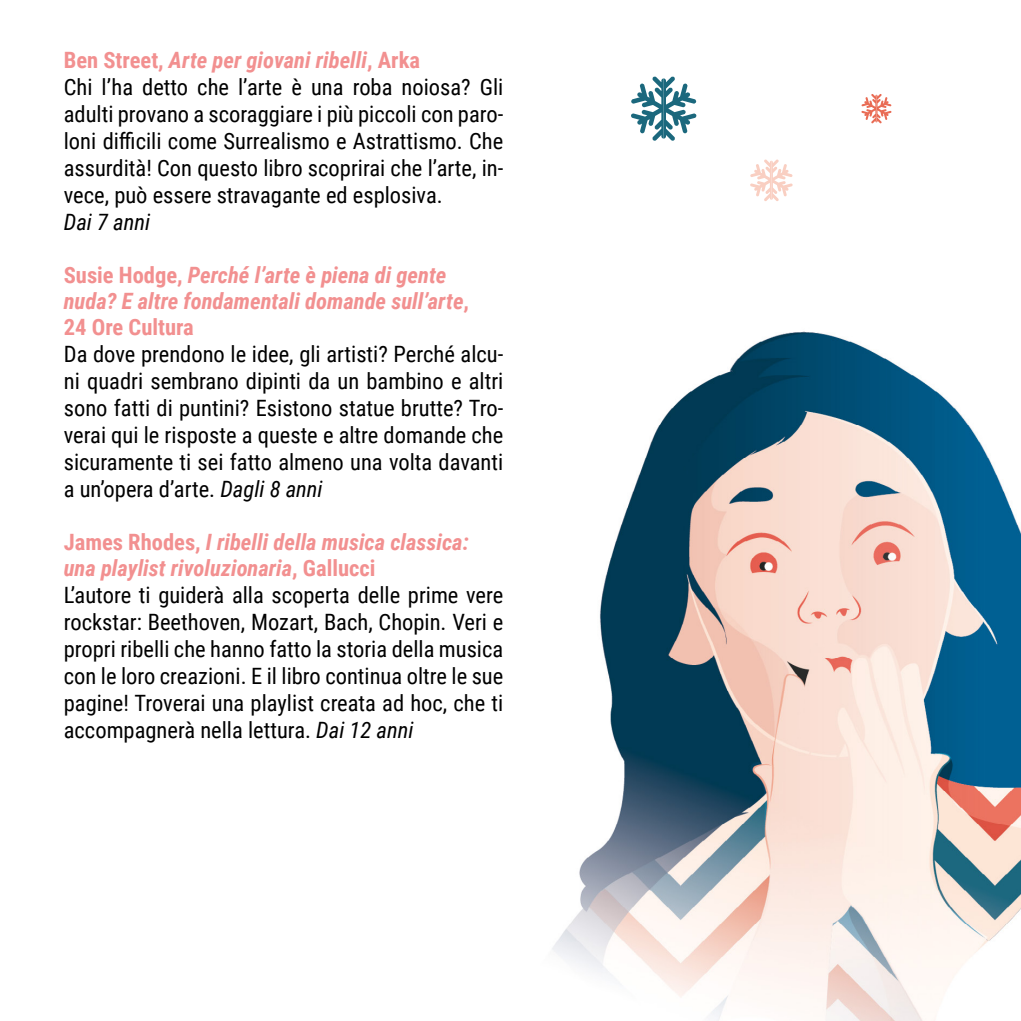
<style>
.page{position:relative;width:1021px;height:1021px;background:#fff}
.page>*{position:absolute;margin:0;border:0;box-sizing:border-box;transform-origin:0 0}
.t1{font:22.5px/27px "Roboto Condensed";color:#000}
.t2{font:italic 700 22.5px/25.9px "Roboto Condensed";color:#f29090}
.t3{font:italic 22.5px "Roboto Condensed";color:#000}
.s1{font-weight:700;color:#f29090}
.s2{font-weight:700;font-style:italic;color:#f29090}
.s3{font-style:normal}
.s4{font-style:italic}
</style>
<div class="page">
<img style="left:552px;top:175px;width:468px;height:845px">
<svg style="left:631px;top:76px;width:65px;height:65px"></svg>
<svg style="left:861px;top:94px;width:30px;height:29px"></svg>
<svg style="left:750px;top:159px;width:42px;height:42px"></svg>
<p class="t1" style="left:64px;top:46px;width:441px"><span class="s1">Ben Street,</span> <span class="s2">Arte per giovani ribelli</span><span class="s1">, Arka<br></span>Chi l’ha detto che l’arte è una roba noiosa? Gli adulti provano a scoraggiare i più piccoli con paro&shy;loni difficili come Surrealismo e Astrattismo. Che assurdità! Con questo libro scoprirai che l’arte, in&shy;vece, può essere stravagante ed esplosiva.</p>
<p class="t3" style="left:64px;top:206px;width:88px">Dai 7 anni</p>
<p class="t2" style="left:64px;top:261px;width:407px"><span class="s3">Susie Hodge,</span> Perché l’arte è piena di gente nuda? E altre fondamentali domande sull’arte<span class="s3">,<br>24 Ore Cultura</span></p>
<p class="t1" style="left:64px;top:339px;width:441px;text-align:justify">Da dove prendono le idee, gli artisti? Perché alcu&shy;ni quadri sembrano dipinti da un bambino e altri sono fatti di puntini? Esistono statue brutte? Tro&shy;verai qui le risposte a queste e altre domande che sicuramente ti sei fatto almeno una volta davanti a un’opera d’arte. <span class="s4">Dagli 8 anni</span></p>
<p class="t1" style="left:64px;top:527px;width:441px"><span class="s1">James Rhodes,</span> <span class="s2">I ribelli della musica classica: una playlist rivoluzionaria</span><span class="s1">, Gallucci<br></span>L’autore ti guiderà alla scoperta delle prime vere rockstar: Beethoven, Mozart, Bach, Chopin. Veri e propri ribelli che hanno fatto la storia della musica con le loro creazioni. E il libro continua oltre le sue pagine! Troverai una playlist creata ad hoc, che ti accompagnerà nella lettura. <span class="s4">Dai 12 anni</span></p>
</div>
